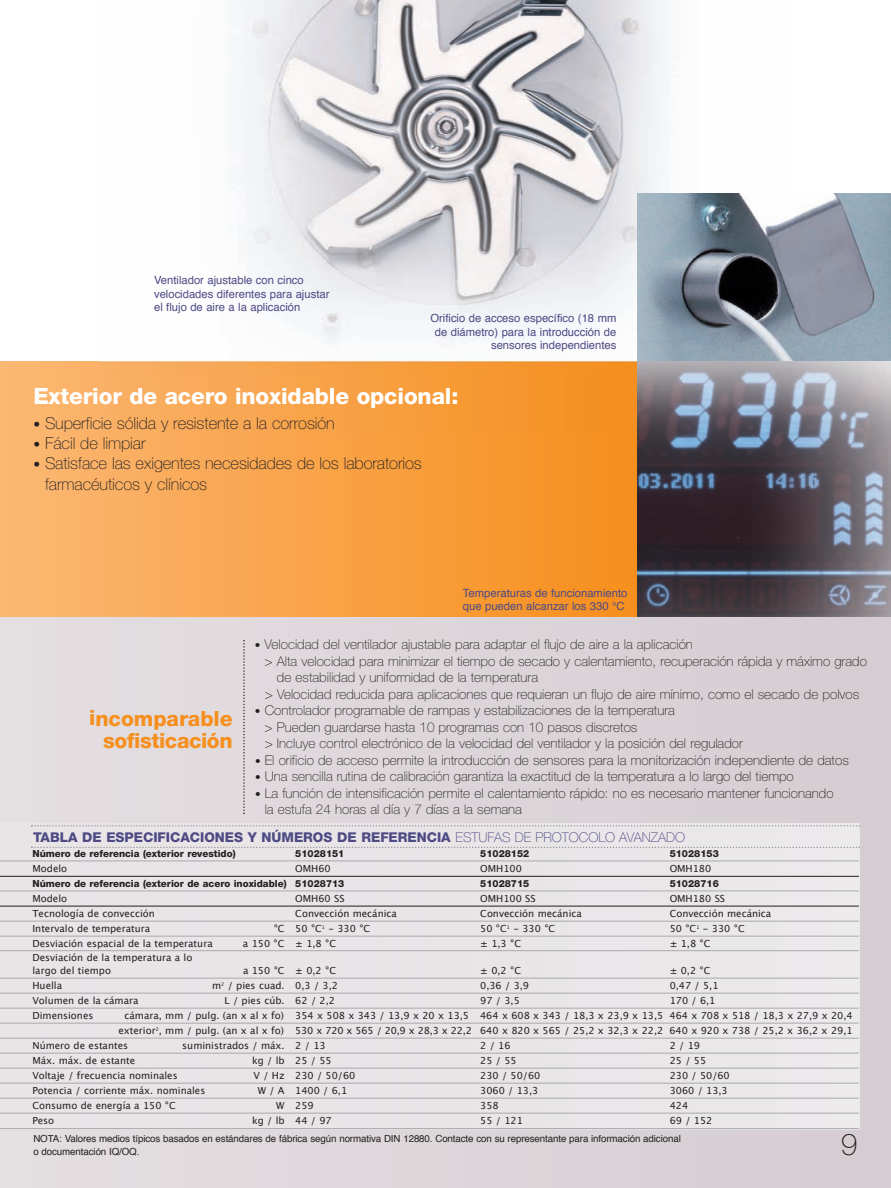
<style>
.page{position:relative;width:891px;height:1188px;background:#fff}
.page>*{position:absolute;margin:0;border:0;box-sizing:border-box;transform-origin:0 0}
.t1{font:100 30px "Helvetica Neue";color:#231f20}
.t2{font:800 22.5px "Helvetica Neue";letter-spacing:-.005em;color:#fff}
.t3{font:800 21px/22.5px "Helvetica Neue";letter-spacing:-.02em;color:#f68f1e;text-align:right}
.t4{font:100 16.5px/20.2px "Helvetica Neue";letter-spacing:-.005em;color:#231f20}
.t5{font:100 13.5px/16.5px "Helvetica Neue";color:#231f20}
.t6{font:800 13.5px "Helvetica Neue";color:#4d4a84}
.t7{font:11.25px/13.5px "Helvetica";color:#4d4a84}
.t8{font:9.75px/13.5px "Lucida Grande";color:#231f20}
.t9{font:9.75px/13.5px "Helvetica";letter-spacing:-.01em;color:#231f20}
.t10{font:800 9.75px "Helvetica Neue";color:#231f20}
.s1{font-size:13.5px}
.s2{font-size:11.25px}
.s3{font-weight:100}
</style>
<div class="page">
<img style="left:233px;top:0;width:437px;height:361px">
<div style="left:0;top:617px;width:891px;height:571px;background:#dcd5da"></div>
<div style="left:0;top:823px;width:859px;height:305px;background:#e9e5e7"></div>
<hr style="left:0;top:861px;width:859px;height:1px;background:#a8a9ad">
<hr style="left:0;top:876px;width:859px;height:1px;background:#231f20">
<hr style="left:0;top:891px;width:859px;height:1px;background:#a8a9ad">
<hr style="left:0;top:906px;width:859px;height:1px;background:#231f20">
<hr style="left:0;top:921px;width:859px;height:1px;background:#a8a9ad">
<hr style="left:0;top:936px;width:859px;height:1px;background:#a8a9ad">
<hr style="left:0;top:950px;width:859px;height:1px;background:#a8a9ad">
<hr style="left:0;top:978px;width:859px;height:1px;background:#a8a9ad">
<hr style="left:0;top:993px;width:859px;height:1px;background:#a8a9ad">
<hr style="left:0;top:1008px;width:859px;height:1px;background:#a8a9ad">
<hr style="left:0;top:1023px;width:859px;height:1px;background:#a8a9ad">
<hr style="left:0;top:1038px;width:859px;height:1px;background:#a8a9ad">
<hr style="left:0;top:1053px;width:859px;height:1px;background:#a8a9ad">
<hr style="left:0;top:1068px;width:859px;height:1px;background:#a8a9ad">
<hr style="left:0;top:1083px;width:859px;height:1px;background:#a8a9ad">
<hr style="left:0;top:1098px;width:859px;height:1px;background:#a8a9ad">
<hr style="left:0;top:1113px;width:859px;height:1px;background:#a8a9ad">
<hr style="left:0;top:1128px;width:859px;height:1px;background:#a8a9ad">
<svg style="left:31px;top:825px;width:829px;height:2px"></svg>
<svg style="left:31px;top:847px;width:829px;height:1px"></svg>
<img style="left:0;top:361px;width:891px;height:256px">
<img style="left:638px;top:193px;width:253px;height:170px">
<svg style="left:243px;top:640px;width:2px;height:174px"></svg>
<p class="t7" style="left:154px;top:274px;width:177px">Ventilador ajustable con cinco velocidades diferentes para ajustar el flujo de aire a la aplicación</p>
<p class="t7" style="left:430px;top:312px;width:188px;text-align:right">Orificio de acceso específico (18 mm de diámetro) para la introducción de sensores independientes</p>
<h2 class="t2" style="left:33px;top:388px;width:427px">Exterior de acero inoxidable opcional:</h2>
<h3 class="t4" style="left:33px;top:414px;width:303px"><span class="s1">•</span> Superficie sólida y resistente a la corrosión</h3>
<h3 class="t4" style="left:33px;top:435px;width:114px"><span class="s1">•</span> Fácil de limpiar</h3>
<h3 class="t4" style="left:45px;top:455px;width:378px;text-indent:-12px"><span class="s1">•</span> Satisface las exigentes necesidades de los laboratorios farmacéuticos y clínicos</h3>
<h3 class="t3" style="left:89px;top:709px;width:145px">incomparable sofisticación</h3>
<p class="t7" style="left:463px;top:587px;width:166px">Temperaturas de funcionamiento que pueden alcanzar los 330 °C</p>
<h3 class="t5" style="left:255px;top:637px;width:439px"><span class="s2">•</span> Velocidad del ventilador ajustable para adaptar el flujo de aire a la aplicación</h3>
<h3 class="t5" style="left:265px;top:654px;width:604px">&gt; Alta velocidad para minimizar el tiempo de secado y calentamiento, recuperación rápida y máximo grado</h3>
<h3 class="t5" style="left:277px;top:670px;width:263px">de estabilidad y uniformidad de la temperatura</h3>
<h3 class="t5" style="left:265px;top:687px;width:596px">&gt; Velocidad reducida para aplicaciones que requieran un flujo de aire mínimo, como el secado de polvos</h3>
<h3 class="t5" style="left:265px;top:703px;width:480px;text-indent:-10px"><span class="s2">•</span> Controlador programable de rampas y estabilizaciones de la temperatura<br>&gt; Pueden guardarse hasta 10 programas con 10 pasos discretos<br>&gt; Incluye control electrónico de la velocidad del ventilador y la posición del regulador</h3>
<h3 class="t5" style="left:255px;top:753px;width:595px"><span class="s2">•</span> El orificio de acceso permite la introducción de sensores para la monitorización independiente de datos</h3>
<h3 class="t5" style="left:255px;top:769px;width:540px"><span class="s2">•</span> Una sencilla rutina de calibración garantiza la exactitud de la temperatura a lo largo del tiempo</h3>
<h3 class="t5" style="left:265px;top:786px;width:570px;text-indent:-10px"><span class="s2">•</span> La función de intensificación permite el calentamiento rápido: no es necesario mantener funcionando la estufa 24 horas al día y 7 días a la semana</h3>
<h3 class="t6" style="left:33px;top:833px;width:654px">TABLA DE ESPECIFICACIONES Y NÚMEROS DE REFERENCIA <span class="s3">ESTUFAS DE PROTOCOLO AVANZADO</span></h3>
<p class="t10" style="left:32px;top:850px;width:205px">Número de referencia (exterior revestido)</p>
<p class="t10" style="left:295px;top:850px;width:51px">51028151</p>
<p class="t10" style="left:480px;top:850px;width:51px">51028152</p>
<p class="t10" style="left:670px;top:850px;width:51px">51028153</p>
<p class="t8" style="left:32px;top:862px;width:36px">Modelo</p>
<p class="t8" style="left:295px;top:862px;width:37px">OMH60</p>
<p class="t8" style="left:480px;top:862px;width:43px">OMH100</p>
<p class="t8" style="left:670px;top:862px;width:43px">OMH180</p>
<p class="t10" style="left:32px;top:880px;width:313px">Número de referencia (exterior de acero inoxidable) 51028713</p>
<p class="t10" style="left:480px;top:880px;width:51px">51028715</p>
<p class="t10" style="left:670px;top:880px;width:51px">51028716</p>
<p class="t8" style="left:32px;top:892px;width:36px">Modelo</p>
<p class="t8" style="left:295px;top:892px;width:51px">OMH60 SS</p>
<p class="t8" style="left:480px;top:892px;width:57px">OMH100 SS</p>
<p class="t8" style="left:670px;top:892px;width:57px">OMH180 SS</p>
<p class="t8" style="left:32px;top:907px;width:124px">Tecnología de convección</p>
<p class="t8" style="left:295px;top:907px;width:103px">Convección mecánica</p>
<p class="t8" style="left:480px;top:907px;width:103px">Convección mecánica</p>
<p class="t8" style="left:670px;top:907px;width:103px">Convección mecánica</p>
<p class="t8" style="left:32px;top:922px;width:119px">Intervalo de temperatura</p>
<p class="t8" style="left:274px;top:922px;width:98px">°C 50 °C<sup>1</sup> - 330 °C</p>
<p class="t8" style="left:480px;top:922px;width:77px">50 °C<sup>1</sup> - 330 °C</p>
<p class="t8" style="left:670px;top:922px;width:77px">50 °C<sup>1</sup> - 330 °C</p>
<p class="t8" style="left:32px;top:937px;width:182px">Desviación espacial de la temperatura</p>
<p class="t8" style="left:243px;top:937px;width:95px">a 150 °C ± 1,8 °C</p>
<p class="t8" style="left:480px;top:937px;width:42px">± 1,3 °C</p>
<p class="t8" style="left:670px;top:937px;width:42px">± 1,8 °C</p>
<p class="t8" style="left:32px;top:950px;width:161px">Desviación de la temperatura a lo largo del tiempo</p>
<p class="t8" style="left:243px;top:964px;width:95px">a 150 °C ± 0,2 °C</p>
<p class="t8" style="left:480px;top:964px;width:42px">± 0,2 °C</p>
<p class="t8" style="left:670px;top:964px;width:42px">± 0,2 °C</p>
<p class="t8" style="left:32px;top:979px;width:31px">Huella</p>
<p class="t8" style="left:212px;top:979px;width:127px">m<sup>2</sup> / pies cuad. 0,3 / 3,2</p>
<p class="t8" style="left:480px;top:979px;width:50px">0,36 / 3,9</p>
<p class="t8" style="left:670px;top:979px;width:50px">0,47 / 5,1</p>
<p class="t8" style="left:32px;top:994px;width:107px">Volumen de la cámara</p>
<p class="t8" style="left:225px;top:994px;width:112px">L / pies cúb. 62 / 2,2</p>
<p class="t8" style="left:480px;top:994px;width:41px">97 / 3,5</p>
<p class="t8" style="left:670px;top:994px;width:47px">170 / 6,1</p>
<p class="t8" style="left:32px;top:1009px;width:62px">Dimensiones</p>
<p class="t8" style="left:125px;top:1009px;width:730px">cámara, mm / pulg. (an x al x fo) 354 x 508 x 343 / 13,9 x 20 x 13,5 464 x 608 x 343 / 18,3 x 23,9 x 13,5 464 x 708 x 518 / 18,3 x 27,9 x 20,4</p>
<p class="t8" style="left:118px;top:1024px;width:736px">exterior<sup>2</sup>, mm / pulg. (an x al x fo) 530 x 720 x 565 / 20,9 x 28,3 x 22,2 640 x 820 x 565 / 25,2 x 32,3 x 22,2 640 x 920 x 738 / 25,2 x 36,2 x 29,1</p>
<p class="t8" style="left:32px;top:1039px;width:97px">Número de estantes</p>
<p class="t8" style="left:182px;top:1039px;width:145px">suministrados / máx. 2 / 13</p>
<p class="t8" style="left:480px;top:1039px;width:32px">2 / 16</p>
<p class="t8" style="left:670px;top:1039px;width:32px">2 / 19</p>
<p class="t8" style="left:32px;top:1054px;width:104px">Máx. máx. de estante</p>
<p class="t8" style="left:252px;top:1054px;width:81px">kg / lb 25 / 55</p>
<p class="t8" style="left:480px;top:1054px;width:38px">25 / 55</p>
<p class="t8" style="left:670px;top:1054px;width:38px">25 / 55</p>
<p class="t8" style="left:32px;top:1069px;width:147px">Voltaje / frecuencia nominales</p>
<p class="t8" style="left:254px;top:1069px;width:103px">V / Hz 230 / 50/60</p>
<p class="t8" style="left:480px;top:1069px;width:62px">230 / 50/60</p>
<p class="t8" style="left:670px;top:1069px;width:62px">230 / 50/60</p>
<p class="t8" style="left:32px;top:1084px;width:174px">Potencia / corriente máx. nominales</p>
<p class="t8" style="left:258px;top:1084px;width:91px">W / A 1400 / 6,1</p>
<p class="t8" style="left:480px;top:1084px;width:60px">3060 / 13,3</p>
<p class="t8" style="left:670px;top:1084px;width:60px">3060 / 13,3</p>
<p class="t8" style="left:32px;top:1099px;width:145px">Consumo de energía a 150 °C</p>
<p class="t8" style="left:276px;top:1099px;width:39px">W 259</p>
<p class="t8" style="left:480px;top:1099px;width:20px">358</p>
<p class="t8" style="left:670px;top:1099px;width:20px">424</p>
<p class="t8" style="left:32px;top:1114px;width:23px">Peso</p>
<p class="t8" style="left:252px;top:1114px;width:81px">kg / lb 44 / 97</p>
<p class="t8" style="left:480px;top:1114px;width:44px">55 / 121</p>
<p class="t8" style="left:670px;top:1114px;width:44px">69 / 152</p>
<p class="t9" style="left:33px;top:1132px;width:649px">NOTA: Valores medios típicos basados en estándares de fábrica según normativa DIN 12880. Contacte con su representante para información adicional o documentación IQ/OQ.</p>
<h1 class="t1" style="left:841px;top:1133px;width:18px">9</h1>
</div>
